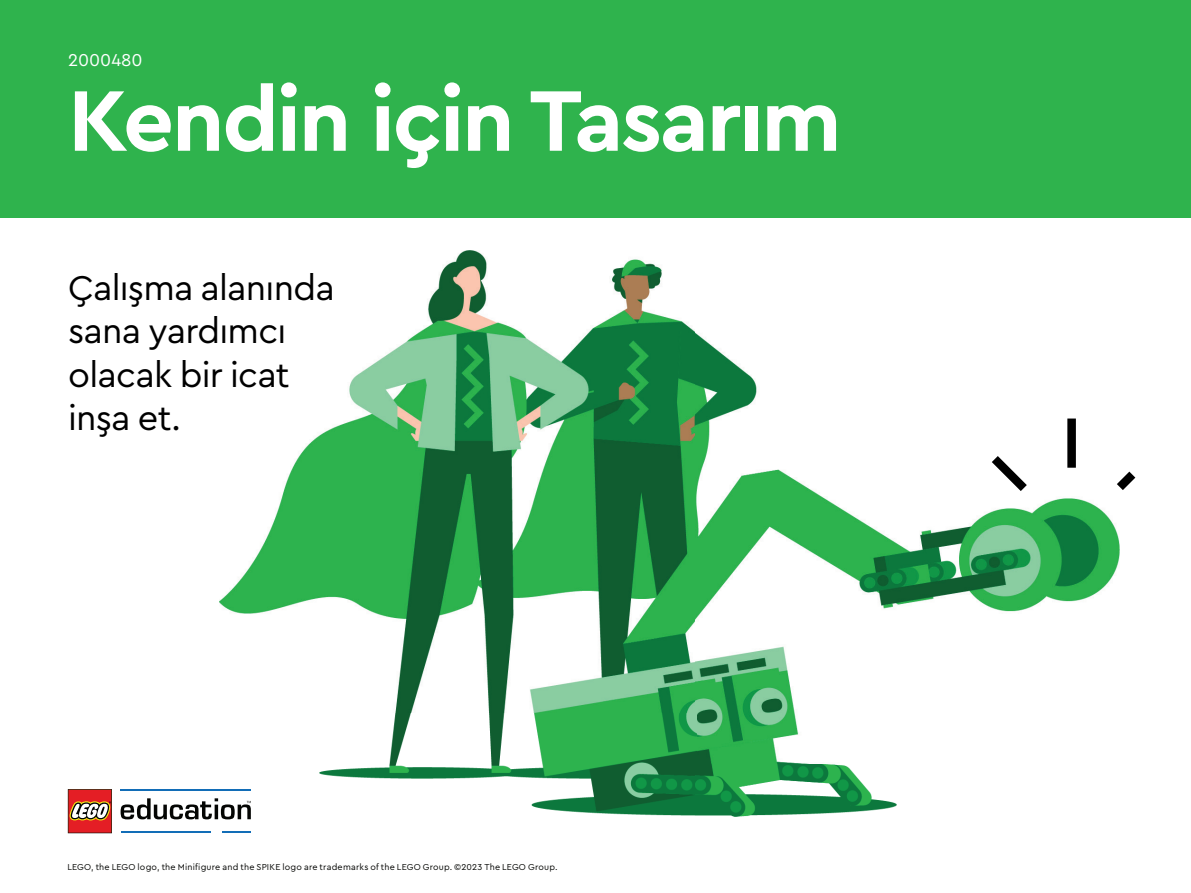
<style>
.page{position:relative;width:1191px;height:893px;background:#fff}
.page>*{position:absolute;margin:0;border:0;box-sizing:border-box;transform-origin:0 0}
.t1{font:700 90px "Cera Pro";letter-spacing:-.025em;color:#fff}
.t2{font:36px/43.2px "Cera Pro";letter-spacing:-.02em;color:#000}
.t3{font:18px "Cera Pro";color:#fff}
.t4{font:9px "Cera Pro";letter-spacing:.025em;color:#040503}
</style>
<div class="page">
<div style="left:0;top:0;width:1191px;height:217px;background:#2fb34d"></div>
<img style="left:219px;top:251px;width:901px;height:565px">
<svg style="left:982px;top:410px;width:154px;height:90px"></svg>
<hr style="left:121px;top:789px;width:130px;height:2px;background:#126db7">
<hr style="left:121px;top:831px;width:90px;height:2px;background:#126db7">
<hr style="left:222px;top:831px;width:29px;height:2px;background:#126db7">
<svg style="left:121px;top:798px;width:130px;height:21px"></svg>
<svg style="left:68px;top:789px;width:44px;height:44px;background:#c54e44"></svg>
<h3 class="t3" style="left:68px;top:48px;width:76px">2000480</h3>
<h1 class="t1" style="left:68px;top:61px;width:775px">Kendin için Tasarım</h1>
<h2 class="t2" style="left:68px;top:265px;width:268px">Çalışma alanında sana yardımcı olacak bir icat inşa et.</h2>
<p class="t4" style="left:68px;top:861px;width:491px">LEGO, the LEGO logo, the Minifigure and the SPIKE logo are trademarks of the LEGO Group. ©2023 The LEGO Group.</p>
</div>
